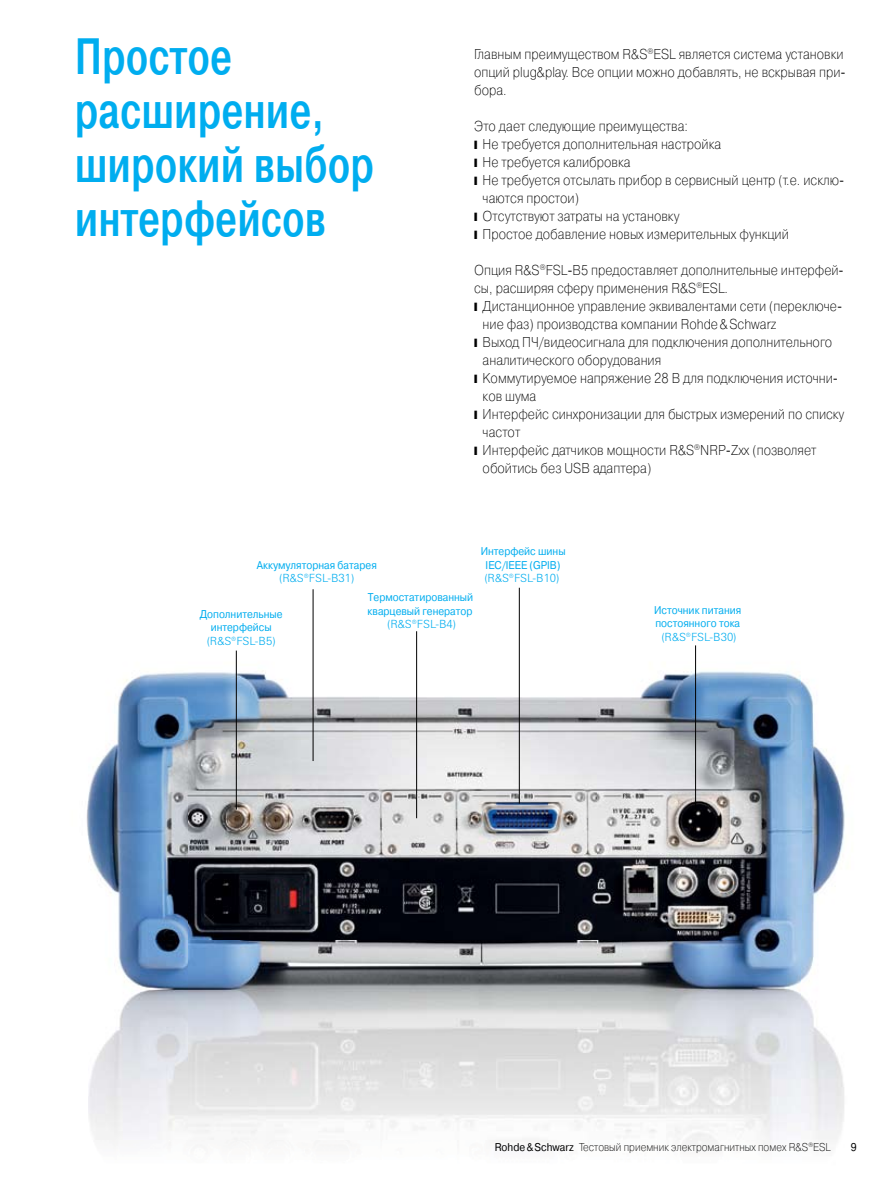
<style>
.page{position:relative;width:893px;height:1191px;background:#fff}
.page>*{position:absolute;margin:0;border:0;box-sizing:border-box;transform-origin:0 0}
.t1{font:500 51px/54px "Pragmatica Cond";color:#00adef;scale:.9 1}
.t2{font:14.25px/18px "Pragmatica Light C";color:#000;scale:.9 1}
.t3{font:12px/18px "Zapf Dingbats";color:#000;text-align:justify}
.t4{font:11.25px/13.5px "Pragmatica C";color:#00adef;scale:.9 1}
.t5{font:300 11.25px "Linotype Univers 330";color:#00adef}
.t6{font:11.25px "Pragmatica Light C";color:#000;scale:.9 1}
.s1{font-family:"Pragmatica C"}
</style>
<div class="page">
<img style="left:86px;top:587px;width:759px;height:559px">
<hr style="left:236px;top:650px;width:1px;height:159px;background:#000">
<hr style="left:313px;top:589px;width:1px;height:172px;background:#000">
<hr style="left:416px;top:631px;width:1px;height:187px;background:#000">
<hr style="left:519px;top:588px;width:1px;height:215px;background:#000">
<hr style="left:695px;top:645px;width:1px;height:164px;background:#000">
<h1 class="t1" style="left:75px;top:30px;width:334px">Простое расширение, широкий выбор интерфейсов</h1>
<p class="t2" style="left:474px;top:45px;width:414px">Главным преимуществом R&amp;S<sup>®</sup>ESL является система установки опций plug&amp;play. Все опции можно добавлять, не вскрывая при&shy;бора.</p>
<p class="t2" style="left:483px;top:117px;width:403px;text-indent:-9px">Это дает следующие преимущества:<br>Не требуется дополнительная настройка<br>Не требуется калибровка<br>Не требуется отсылать прибор в сервисный центр (т.е. исклю&shy;чаются простои)<br>Отсутствуют затраты на установку<br>Простое добавление новых измерительных функций</p>
<p class="t2" style="left:474px;top:261px;width:412px">Опция R&amp;S<sup>®</sup>FSL-B5 предоставляет дополнительные интерфей-</p>
<p class="t2" style="left:474px;top:279px;width:284px">сы, расширяя сферу применения R&amp;S<sup>®</sup>ESL.</p>
<p class="t2" style="left:483px;top:297px;width:401px">Дистанционное управление эквивалентами сети (переключе-</p>
<p class="t2" style="left:483px;top:315px;width:328px">ние фаз) производства компании Rohde&amp;Schwarz</p>
<p class="t2" style="left:483px;top:333px;width:390px">Выход ПЧ/видеосигнала для подключения дополнительного</p>
<p class="t2" style="left:483px;top:351px;width:200px">аналитического оборудования</p>
<p class="t2" style="left:483px;top:369px;width:396px">Коммутируемое напряжение 28 В для подключения источни-</p>
<p class="t2" style="left:483px;top:387px;width:61px">ков шума</p>
<p class="t2" style="left:483px;top:405px;width:403px">Интерфейс синхронизации для быстрых измерений по списку</p>
<p class="t2" style="left:483px;top:423px;width:43px">частот</p>
<p class="t2" style="left:483px;top:441px;width:372px">Интерфейс датчиков мощности R&amp;S<sup>®</sup>NRP-Zxx (позволяет</p>
<p class="t2" style="left:483px;top:459px;width:189px">обойтись без USB адаптера)</p>
<p class="t3" style="left:474px;top:136px;width:5px">❙ ❙ ❙</p>
<p class="t4" style="left:257px;top:558px;width:135px">Аккумуляторная батарея</p>
<p class="t5" style="left:279px;top:571px;width:77px">(R&amp;S®FSL-B31)</p>
<p class="t4" style="left:200px;top:607px;width:93px;text-align:center">Дополнительные интерфейсы</p>
<p class="t5" style="left:207px;top:633px;width:70px">(R&amp;S®FSL-B5)</p>
<p class="t4" style="left:368px;top:590px;width:119px">Термостатированный кварцевый генератор</p>
<p class="t5" style="left:387px;top:617px;width:70px">(R&amp;S®FSL-B4)</p>
<p class="t4" style="left:481px;top:545px;width:96px;text-align:center">Интерфейс шины<br>IEC/IEEE (GPIB)</p>
<p class="t5" style="left:484px;top:571px;width:77px">(R&amp;S®FSL-B10)</p>
<p class="t4" style="left:654px;top:603px;width:99px">Источник питания постоянного тока</p>
<p class="t5" style="left:661px;top:629px;width:77px">(R&amp;S®FSL-B30)</p>
<p class="t6" style="left:495px;top:1140px;width:375px"><span class="s1">Rohde &amp; Schwarz</span> Тестовый приемник электромагнитных помех R&amp;S<sup>®</sup>ESL</p>
</div>
